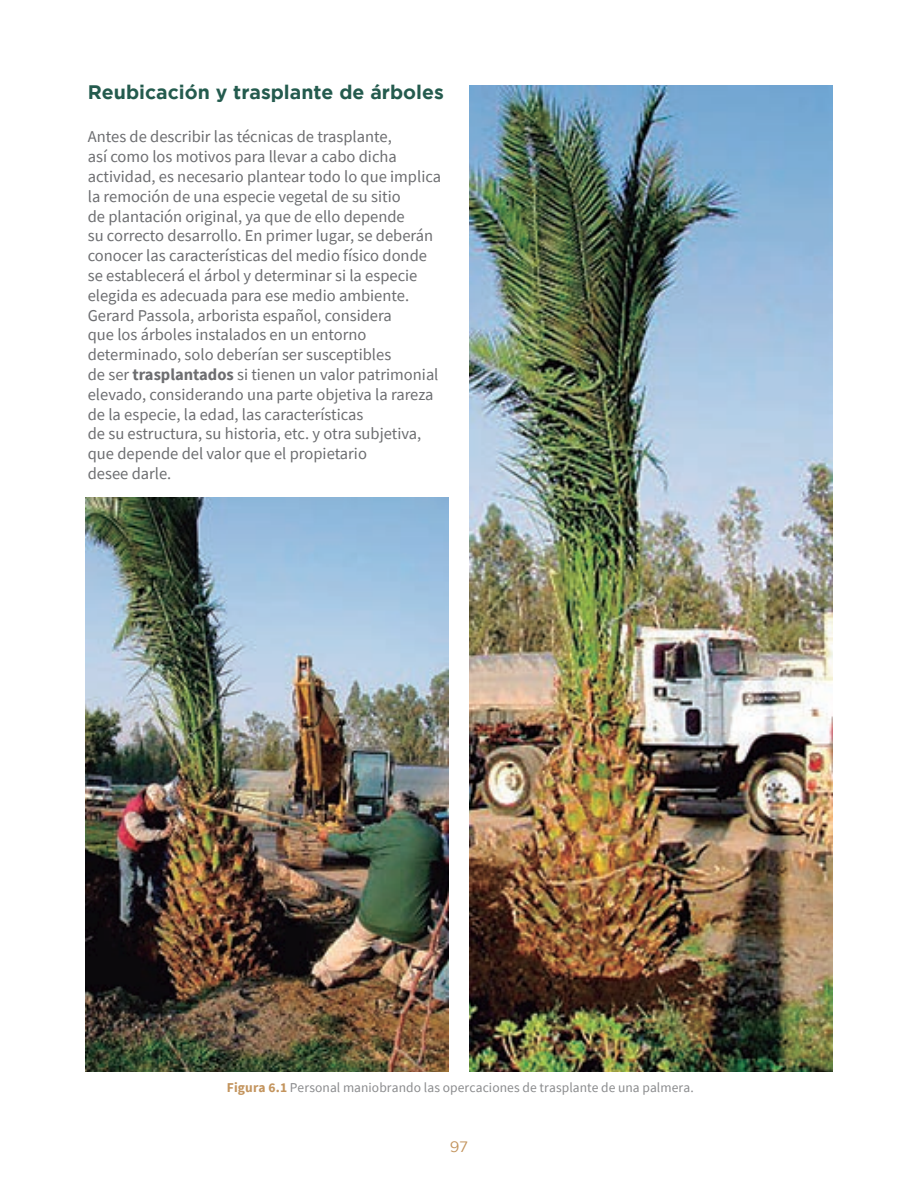
<style>
.page{position:relative;width:918px;height:1188px;background:#fff}
.page>*{position:absolute;margin:0;border:0;box-sizing:border-box;transform-origin:0 0}
.t1{font:700 19.5px "Gotham";color:#245b4e}
.t2{font:16.5px/19.8px "Source Sans Pro";color:#6c6d70}
.t3{font:15px "Gotham";color:#c3945d}
.t4{font:13.5px "Source Sans Pro";letter-spacing:.005em;color:#8a8b8d}
.s1{font-weight:700}
.s2{font-weight:700;color:#c3945d}
</style>
<div class="page">
<img style="left:85px;top:497px;width:363px;height:574px">
<img style="left:470px;top:85px;width:363px;height:986px">
<p class="t1" style="left:88px;top:81px;width:358px">Reubicación y trasplante de árboles</p>
<p class="t2" style="left:88px;top:127px;width:355px">Antes de describir las técnicas de trasplante,<br>así como los motivos para llevar a cabo dicha actividad, es necesario plantear todo lo que implica la remoción de una especie vegetal de su sitio<br>de plantación original, ya que de ello depende<br>su correcto desarrollo. En primer lugar, se deberán conocer las características del medio físico donde se establecerá el árbol y determinar si la especie elegida es adecuada para ese medio ambiente.<br>Gerard Passola, arborista español, considera<br>que los árboles instalados en un entorno determinado, solo deberían ser susceptibles<br>de ser <span class="s1">trasplantados</span> si tienen un valor patrimonial elevado, considerando una parte objetiva la rareza de la especie, la edad, las características<br>de su estructura, su historia, etc. y otra subjetiva, que depende del valor que el propietario<br>desee darle.</p>
<p class="t4" style="left:227px;top:1079px;width:468px"><span class="s2">Figura 6.1</span> Personal maniobrando las opercaciones de trasplante de una palmera.</p>
<p class="t3" style="left:450px;top:1139px;width:20px">97</p>
</div>
